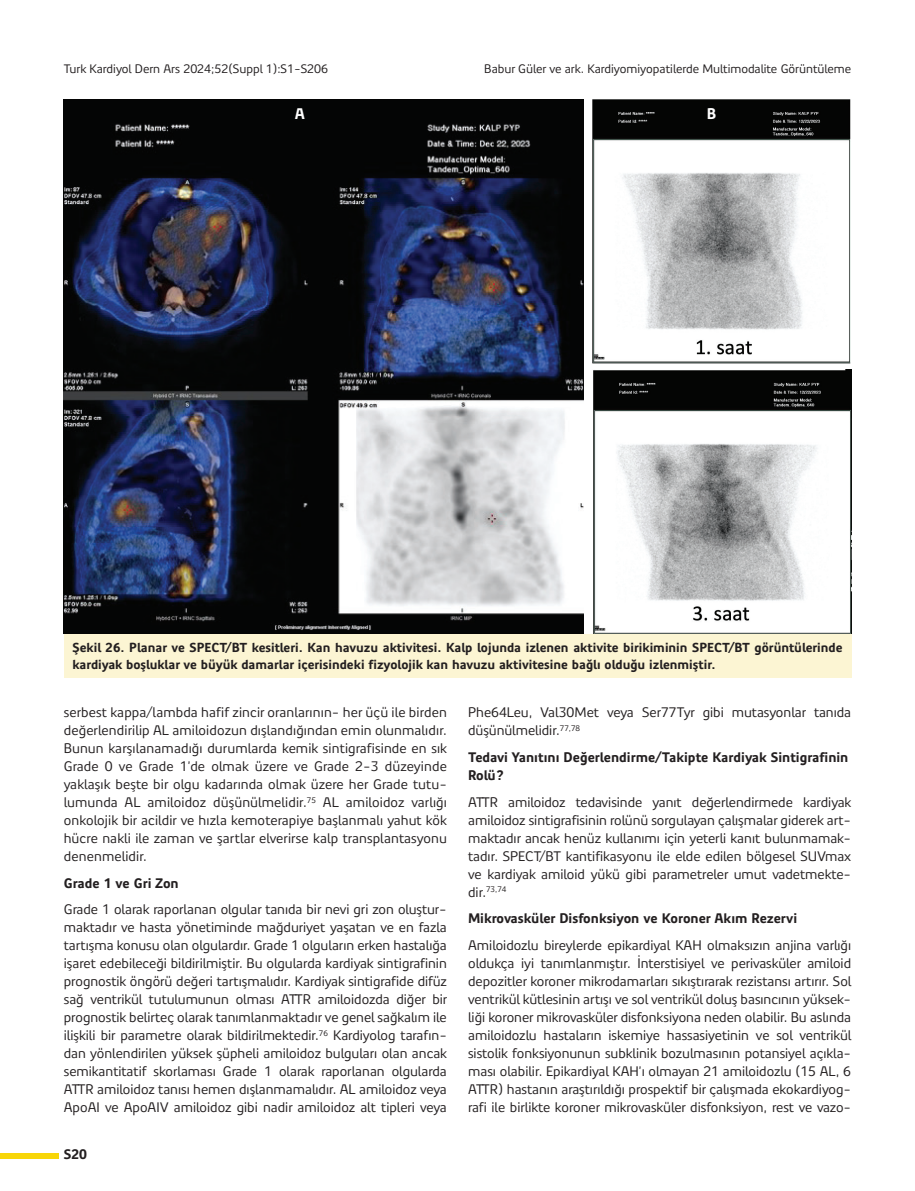
<style>
.page{position:relative;width:915px;height:1191px;background:#fff}
.page>*{position:absolute;margin:0;border:0;box-sizing:border-box;transform-origin:0 0}
.t1{font:15px "Precious Sans Two Regular 12";color:#fff}
.t2{font:13.5px/18px "Precious Sans Two Regular 2";color:#231f20;text-align:justify}
.t3{font:13.5px/18px "Precious Sans Two Regular 12";color:#231f20}
.t4{font:12.75px/16.5px "Precious Sans Two Regular 12";color:#231f20}
.t5{font:12px "Precious Sans Two Regular 2";color:#231f20}
.t6{font:7.8px "Precious Sans Two Regular 2";color:#231f20}
.s1{font-size:13.5px}
</style>
<div class="page">
<div style="left:0;top:1152px;width:58px;height:6px;background:#f8d608"></div>
<img style="left:64px;top:100px;width:519px;height:533px">
<img style="left:592px;top:100px;width:259px;height:264px">
<img style="left:593px;top:369px;width:257px;height:264px">
<div style="left:64px;top:634px;width:786px;height:43px;background:#fcf5d3"></div>
<p class="t5" style="left:64px;top:61px;width:266px">Turk Kardiyol Dern Ars 2024;52(Suppl 1):S1-S206</p>
<p class="t5" style="left:484px;top:61px;width:368px">Babur Güler ve ark. Kardiyomiyopatilerde Multimodalite Görüntüleme</p>
<p class="t1" style="left:294px;top:104px;width:12px">A</p>
<p class="t1" style="left:706px;top:104px;width:11px">B</p>
<p class="t4" style="left:72px;top:640px;width:771px">Şekil 26. Planar ve SPECT/BT kesitleri. Kan havuzu aktivitesi. Kalp lojunda izlenen aktivite birikiminin SPECT/BT görüntülerinde kardiyak boşluklar ve büyük damarlar içerisindeki fizyolojik kan havuzu aktivitesine bağlı olduğu izlenmiştir.</p>
<p class="t2" style="left:64px;top:703px;width:385px">serbest kappa/lambda hafif zincir oranlarının- her üçü ile birden değerlendirilip AL amiloidozun dışlandığından emin olunmalıdır.<br>Bunun karşılanamadığı durumlarda kemik sintigrafisinde en sık Grade 0 ve Grade 1’de olmak üzere ve Grade 2-3 düzeyinde yaklaşık beşte bir olgu kadarında olmak üzere her Grade tutu&shy;lumunda AL amiloidoz düşünülmelidir.<sup>75</sup> AL amiloidoz varlığı onkolojik bir acildir ve hızla kemoterapiye başlanmalı yahut kök hücre nakli ile zaman ve şartlar elverirse kalp transplantasyonu denenmelidir.</p>
<p class="t3" style="left:64px;top:875px;width:116px">Grade 1 ve Gri Zon</p>
<p class="t2" style="left:64px;top:900px;width:385px">Grade 1 olarak raporlanan olgular tanıda bir nevi gri zon oluştur&shy;maktadır ve hasta yönetiminde mağduriyet yaşatan ve en fazla tartışma konusu olan olgulardır. Grade 1 olguların erken hastalığa işaret edebileceği bildirilmiştir. Bu olgularda kardiyak sintigrafinin prognostik öngörü değeri tartışmalıdır. Kardiyak sintigrafide difüz sağ ventrikül tutulumunun olması ATTR amiloidozda diğer bir prognostik belirteç olarak tanımlanmaktadır ve genel sağkalım ile ilişkili bir parametre olarak bildirilmektedir.<sup>76</sup> Kardiyolog tarafın&shy;dan yönlendirilen yüksek şüpheli amiloidoz bulguları olan ancak semikantitatif skorlaması Grade 1 olarak raporlanan olgularda ATTR amiloidoz tanısı hemen dışlanmamalıdır. AL amiloidoz veya ApoAI ve ApoAIV amiloidoz gibi nadir amiloidoz alt tipleri veya</p>
<p class="t3" style="left:64px;top:1145px;width:25px">S20</p>
<p class="t2" style="left:468px;top:703px;width:384px">Phe64Leu, Val30Met veya Ser77Tyr gibi mutasyonlar tanıda düşünülmelidir.<sup>77,78</sup></p>
<p class="t3" style="left:468px;top:749px;width:382px">Tedavi Yanıtını Değerlendirme/Takipte Kardiyak Sintigrafinin<br>Rolü?</p>
<p class="t2" style="left:468px;top:793px;width:384px">ATTR amiloidoz tedavisinde yanıt değerlendirmede kardiyak amiloidoz sintigrafisinin rolünü sorgulayan çalışmalar giderek art&shy;maktadır ancak henüz kullanımı için yeterli kanıt bulunmamak&shy;tadır. SPECT/BT kantifikasyonu ile elde edilen bölgesel SUVmax ve kardiyak amiloid yükü gibi parametreler umut vadetmekte-</p>
<p class="t6" style="left:468px;top:884px;width:40px"><span class="s1">dir.</span>73,74</p>
<p class="t3" style="left:468px;top:910px;width:330px">Mikrovasküler Disfonksiyon ve Koroner Akım Rezervi</p>
<p class="t2" style="left:468px;top:936px;width:385px">Amiloidozlu bireylerde epikardiyal KAH olmaksızın anjina varlığı oldukça iyi tanımlanmıştır. İnterstisiyel ve perivasküler amiloid depozitler koroner mikrodamarları sıkıştırarak rezistansı artırır. Sol ventrikül kütlesinin artışı ve sol ventrikül doluş basıncının yüksek&shy;liği koroner mikrovasküler disfonksiyona neden olabilir. Bu aslında amiloidozlu hastaların iskemiye hassasiyetinin ve sol ventrikül sistolik fonksiyonunun subklinik bozulmasının potansiyel açıkla&shy;ması olabilir. Epikardiyal KAH’ı olmayan 21 amiloidozlu (15 AL, 6<br>ATTR) hastanın araştırıldığı prospektif bir çalışmada ekokardiyog&shy;rafi ile birlikte koroner mikrovasküler disfonksiyon, rest ve vazo-</p>
</div>
